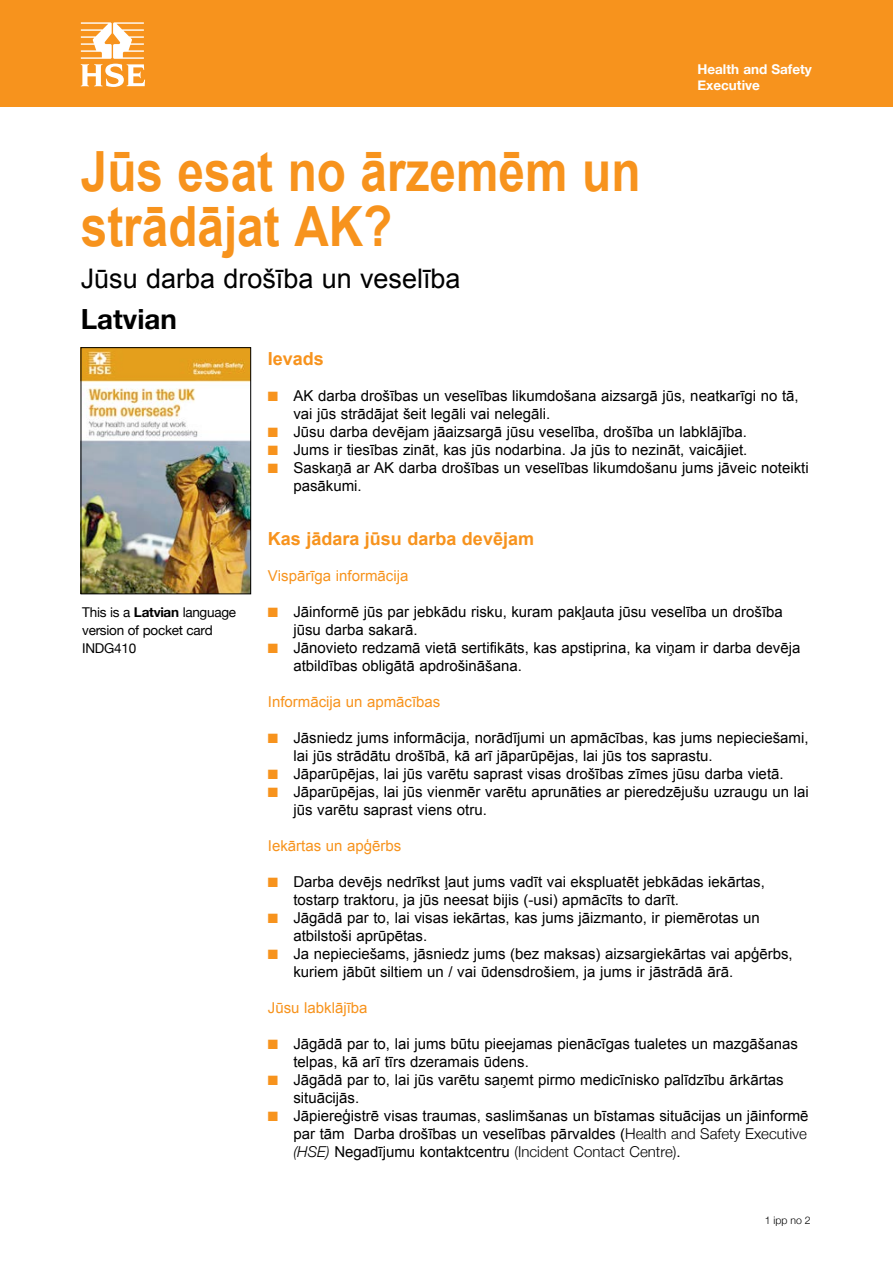
<style>
.page{position:relative;width:893px;height:1263px;background:#fff}
.page>*{position:absolute;margin:0;border:0;box-sizing:border-box;transform-origin:0 0}
.Heading_1{font:700 55.5px/55.5px "Arial";color:#f7931d;scale:.86 1}
.Body_text{font:700 27.75px "Helvetica Neue";color:#000}
.t1{font:27px "Arial";color:#000}
._2_A_latvian{font:700 18px "Arial";color:#f7931d}
._7_Bullet_latvian{font:15px/18px "Arial";color:#000}
._3_B_latvian{font:15px "Arial";color:#f7931d}
.t2{font:13.5px/18px "Helvetica Neue";letter-spacing:-.02em;color:#000}
.t3{font:700 13.5px/16.5px "Helvetica Neue";color:#fff}
.ARTIFACT__running_he{font:300 10.5px "Helvetica Neue";color:#000}
.s1{font-weight:700}
.s2{color:#f7931d}
.s3{font-family:"Helvetica Neue";font-weight:300}
.s4{font-family:"Helvetica Neue";font-weight:300;font-style:italic}
</style>
<div class="page">
<div style="left:0;top:0;width:893px;height:106px;background:#f7931d"></div>
<svg style="left:81px;top:22px;width:64px;height:65px"></svg>
<img style="left:83px;top:349px;width:166px;height:243px">
<div style="left:81px;top:347px;width:170px;height:247px;border:1px solid #000"></div>
<p class="Heading_1" style="left:81px;top:145px;width:652px">Jūs esat no ārzemēm un strādājat AK?</p>
<p class="t1" style="left:81px;top:261px;width:381px">Jūsu darba drošība un veselība</p>
<p class="Body_text" style="left:81px;top:297px;width:98px">Latvian</p>
<p class="t3" style="left:697px;top:61px;width:116px">Health and Safety<br>Executive</p>
<p class="t2" style="left:82px;top:604px;width:155px">This is a <span class="s1">Latvian</span> language version of pocket card<br>INDG410</p>
<p class="_2_A_latvian" style="left:268px;top:347px;width:58px">Ievads</p>
<p class="_7_Bullet_latvian" style="left:293px;top:387px;width:507px;text-indent:-26px"><span class="s2">■</span> AK darba drošības un veselības likumdošana aizsargā jūs, neatkarīgi no tā, vai jūs strādājat šeit legāli vai nelegāli.</p>
<p class="_7_Bullet_latvian" style="left:268px;top:423px;width:481px"><span class="s2">■</span> Jūsu darba devējam jāaizsargā jūsu veselība, drošība un labklājība.</p>
<p class="_7_Bullet_latvian" style="left:268px;top:441px;width:481px"><span class="s2">■</span> Jums ir tiesības zināt, kas jūs nodarbina. Ja jūs to nezināt, vaicājiet.</p>
<p class="_7_Bullet_latvian" style="left:293px;top:459px;width:517px;text-indent:-26px"><span class="s2">■</span> Saskaņā ar AK darba drošības un veselības likumdošanu jums jāveic noteikti pasākumi.</p>
<p class="_2_A_latvian" style="left:268px;top:527px;width:268px">Kas jādara jūsu darba devējam</p>
<p class="_3_B_latvian" style="left:268px;top:566px;width:142px">Vispārīga informācija</p>
<p class="_7_Bullet_latvian" style="left:293px;top:603px;width:491px;text-indent:-26px"><span class="s2">■</span> Jāinformē jūs par jebkādu risku, kuram pakļauta jūsu veselība un drošība jūsu darba sakarā.</p>
<p class="_7_Bullet_latvian" style="left:293px;top:639px;width:508px;text-indent:-26px"><span class="s2">■</span> Jānovieto redzamā vietā sertifikāts, kas apstiprina, ka viņam ir darba devēja atbildības obligātā apdrošināšana.</p>
<p class="_3_B_latvian" style="left:268px;top:692px;width:174px">Informācija un apmācības</p>
<p class="_7_Bullet_latvian" style="left:293px;top:729px;width:517px;text-indent:-26px"><span class="s2">■</span> Jāsniedz jums informācija, norādījumi un apmācības, kas jums nepieciešami, lai jūs strādātu drošībā, kā arī jāparūpējas, lai jūs tos saprastu.</p>
<p class="_7_Bullet_latvian" style="left:268px;top:765px;width:517px"><span class="s2">■</span> Jāparūpējas, lai jūs varētu saprast visas drošības zīmes jūsu darba vietā.</p>
<p class="_7_Bullet_latvian" style="left:293px;top:783px;width:517px;text-indent:-26px"><span class="s2">■</span> Jāparūpējas, lai jūs vienmēr varētu aprunāties ar pieredzējušu uzraugu un lai jūs varētu saprast viens otru.</p>
<p class="_3_B_latvian" style="left:268px;top:836px;width:135px">Iekārtas un apģērbs</p>
<p class="_7_Bullet_latvian" style="left:293px;top:873px;width:473px;text-indent:-26px"><span class="s2">■</span> Darba devējs nedrīkst ļaut jums vadīt vai ekspluatēt jebkādas iekārtas, tostarp traktoru, ja jūs neesat bijis (-usi) apmācīts to darīt.</p>
<p class="_7_Bullet_latvian" style="left:293px;top:909px;width:468px;text-indent:-26px"><span class="s2">■</span> Jāgādā par to, lai visas iekārtas, kas jums jāizmanto, ir piemērotas un atbilstoši aprūpētas.</p>
<p class="_7_Bullet_latvian" style="left:293px;top:945px;width:501px;text-indent:-26px"><span class="s2">■</span> Ja nepieciešams, jāsniedz jums (bez maksas) aizsargiekārtas vai apģērbs, kuriem jābūt siltiem un / vai ūdensdrošiem, ja jums ir jāstrādā ārā.</p>
<p class="_3_B_latvian" style="left:268px;top:998px;width:101px">Jūsu labklājība</p>
<p class="_7_Bullet_latvian" style="left:293px;top:1035px;width:506px;text-indent:-26px"><span class="s2">■</span> Jāgādā par to, lai jums būtu pieejamas pienācīgas tualetes un mazgāšanas telpas, kā arī tīrs dzeramais ūdens.</p>
<p class="_7_Bullet_latvian" style="left:293px;top:1071px;width:492px;text-indent:-26px"><span class="s2">■</span> Jāgādā par to, lai jūs varētu saņemt pirmo medicīnisko palīdzību ārkārtas situācijās.</p>
<p class="_7_Bullet_latvian" style="left:293px;top:1107px;width:517px;text-align:justify;text-indent:-26px"><span class="s2">■</span> Jāpiereģistrē visas traumas, saslimšanas un bīstamas situācijas un jāinformē par tām Darba drošības un veselības pārvaldes (<span class="s3">Health and Safety Executive </span><span class="s4">(HSE)</span> Negadījumu kontaktcentru <span class="s3">(Incident Contact Centre)</span>.</p>
<p class="ARTIFACT__running_he" style="left:765px;top:1211px;width:47px">1 ipp no 2</p>
</div>
